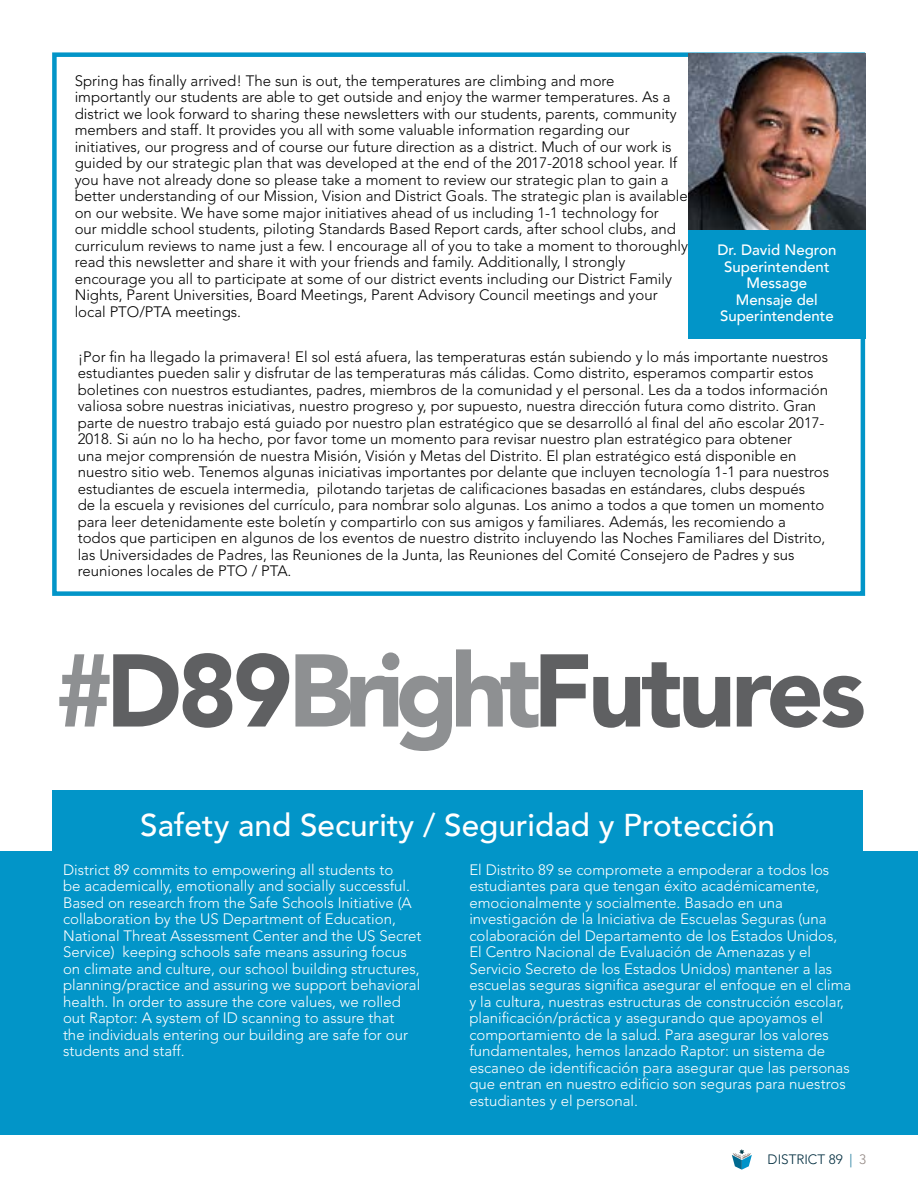
<style>
.page{position:relative;width:918px;height:1188px;background:#fff}
.page>*{position:absolute;margin:0;border:0;box-sizing:border-box;transform-origin:0 0}
.t1{font:900 102px "Avenir LT Std";letter-spacing:-.04em;color:#5f6062}
.t2{font:500 31.5px "Avenir";color:#fff}
.t3{font:300 15px/16.5px "Avenir LT Std";color:#000}
.t4{font:300 15px/16.5px "Avenir LT Std";color:#fff}
.t5{font:500 15px/16.5px "Avenir";color:#fff;text-align:center}
.t6{font:300 13.5px "Avenir LT Std";color:#002d3f}
.s1{color:#8e9092}
.s2{color:#00698f}
.s3{color:#938884}
</style>
<div class="page">
<svg style="left:732px;top:1149px;width:20px;height:20px"></svg>
<div style="left:52px;top:52px;width:813px;height:544px;border:4px solid #0295c8"></div>
<div style="left:688px;top:223px;width:178px;height:116px;background:#0295c8"></div>
<img style="left:688px;top:53px;width:178px;height:177px">
<div style="left:52px;top:790px;width:811px;height:61px;background:#0295c8"></div>
<div style="left:0;top:851px;width:918px;height:284px;background:#0295c8"></div>
<p class="t3" style="left:75px;top:72px;width:615px">Spring has finally arrived! The sun is out, the temperatures are climbing and more importantly our students are able to get outside and enjoy the warmer temperatures. As a district we look forward to sharing these newsletters with our students, parents, community members and staff. It provides you all with some valuable information regarding our initiatives, our progress and of course our future direction as a district. Much of our work is guided by our strategic plan that was developed at the end of the 2017-2018 school year. If you have not already done so please take a moment to review our strategic plan to gain a better understanding of our Mission, Vision and District Goals. The strategic plan is available on our website. We have some major initiatives ahead of us including 1-1 technology for<br>our middle school students, piloting Standards Based Report cards, after school clubs, and curriculum reviews to name just a few. I encourage all of you to take a moment to thoroughly read this newsletter and share it with your friends and family. Additionally, I strongly encourage you all to participate at some of our district events including our District Family Nights, Parent Universities, Board Meetings, Parent Advisory Council meetings and your local PTO/PTA meetings.</p>
<p class="t5" style="left:717px;top:241px;width:120px">Dr. David Negron<br>Superintendent<br>Message<br>Mensaje del<br>Superintendente</p>
<p class="t3" style="left:78px;top:348px;width:753px">¡Por fin ha llegado la primavera! El sol está afuera, las temperaturas están subiendo y lo más importante nuestros estudiantes pueden salir y disfrutar de las temperaturas más cálidas. Como distrito, esperamos compartir estos boletines con nuestros estudiantes, padres, miembros de la comunidad y el personal. Les da a todos información valiosa sobre nuestras iniciativas, nuestro progreso y, por supuesto, nuestra dirección futura como distrito. Gran parte de nuestro trabajo está guiado por nuestro plan estratégico que se desarrolló al final del año escolar 2017- 2018. Si aún no lo ha hecho, por favor tome un momento para revisar nuestro plan estratégico para obtener<br>una mejor comprensión de nuestra Misión, Visión y Metas del Distrito. El plan estratégico está disponible en nuestro sitio web. Tenemos algunas iniciativas importantes por delante que incluyen tecnología 1-1 para nuestros estudiantes de escuela intermedia, pilotando tarjetas de calificaciones basadas en estándares, clubs después<br>de la escuela y revisiones del currículo, para nombrar solo algunas. Los animo a todos a que tomen un momento para leer detenidamente este boletín y compartirlo con sus amigos y familiares. Además, les recomiendo a<br>todos que participen en algunos de los eventos de nuestro distrito incluyendo las Noches Familiares del Distrito, las Universidades de Padres, las Reuniones de la Junta, las Reuniones del Comité Consejero de Padres y sus reuniones locales de PTO / PTA.</p>
<h1 class="t1" style="left:55px;top:629px;width:813px"><span class="s1">#</span>D89<span class="s1">Bright</span>Futures</h1>
<h2 class="t2" style="left:140px;top:798px;width:636px">Safety and Security / Seguridad y Protección</h2>
<p class="t4" style="left:63px;top:861px;width:360px">District 89 commits to empowering all students to<br>be academically, emotionally and socially successful.<br>Based on research from the Safe Schools Initiative (A collaboration by the US Department of Education, National Threat Assessment Center and the US Secret Service) keeping schools safe means assuring focus on climate and culture, our school building structures, planning/practice and assuring we support behavioral health. In order to assure the core values, we rolled out Raptor: A system of ID scanning to assure that<br>the individuals entering our building are safe for our students and staff.</p>
<p class="t4" style="left:469px;top:861px;width:384px">El Distrito 89 se compromete a empoderar a todos los estudiantes para que tengan éxito académicamente, emocionalmente y socialmente. Basado en una investigación de la Iniciativa de Escuelas Seguras (una colaboración del Departamento de los Estados Unidos, El Centro Nacional de Evaluación de Amenazas y el Servicio Secreto de los Estados Unidos) mantener a las escuelas seguras significa asegurar el enfoque en el clima y la cultura, nuestras estructuras de construcción escolar, planificación/práctica y asegurando que apoyamos el comportamiento de la salud. Para asegurar los valores fundamentales, hemos lanzado Raptor: un sistema de escaneo de identificación para asegurar que las personas que entran en nuestro edificio son seguras para nuestros estudiantes y el personal.</p>
<p class="t6" style="left:768px;top:1151px;width:100px">DISTRICT 89 <span class="s2">|</span> <span class="s3">3</span></p>
</div>
